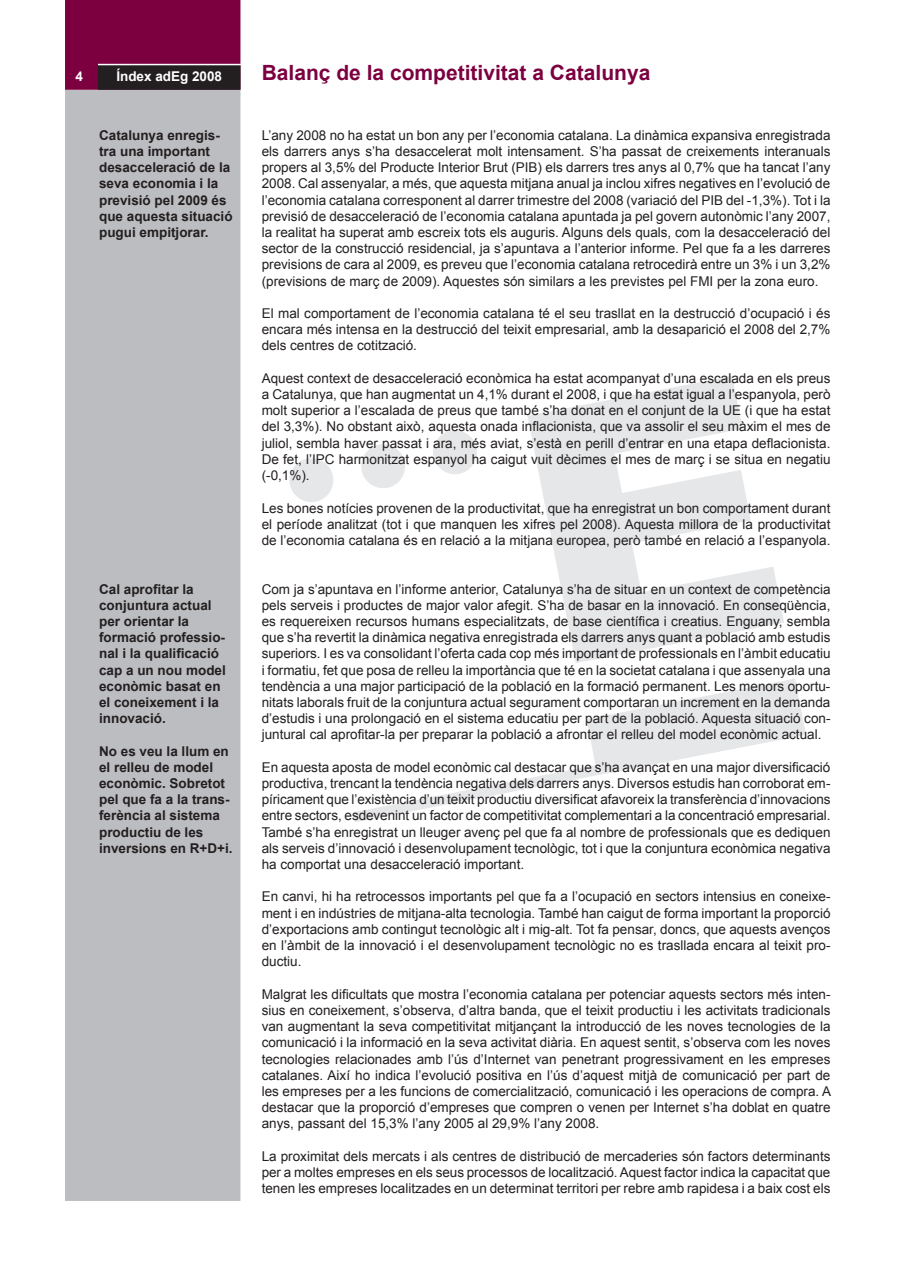
<style>
.page{position:relative;width:897px;height:1266px;background:#fff}
.page>*{position:absolute;margin:0;border:0;box-sizing:border-box;transform-origin:0 0}
.t1{font:700 21px "Arial";color:#7c0040}
.t2{font:13.5px/16.2px "Arial";color:#231f20;text-align:justify}
.t3{font:700 13.5px/16.2px "Arial";color:#231f20}
.t4{font:700 13.5px "Arial";color:#fff}
</style>
<div class="page">
<div style="left:65px;top:90px;width:175px;height:1110px;background:#bcbdc0"></div>
<div style="left:65px;top:0;width:175px;height:90px;background:#7c0040"></div>
<div style="left:99px;top:66px;width:141px;height:23px;background:#231f20"></div>
<div style="left:98px;top:65px;width:142px;height:25px;border:2px solid #231f20"></div>
<hr style="left:98px;top:64px;width:143px;height:1px;background:#fff">
<svg style="left:528px;top:376px;width:256px;height:287px;fill:#e6e7e9"></svg>
<svg style="left:353px;top:679px;width:453px;height:143px"></svg>
<svg style="left:289px;top:458px;width:44px;height:44px"></svg>
<svg style="left:361px;top:444px;width:44px;height:44px"></svg>
<svg style="left:433px;top:430px;width:44px;height:44px"></svg>
<p class="t4" style="left:76px;top:69px;width:9px">4</p>
<p class="t4" style="left:116px;top:69px;width:107px">Índex adEg 2008</p>
<p class="t3" style="left:99px;top:127px;width:135px">Catalunya enregis&shy;tra una important desacceleració de la seva economia i la previsió pel 2009 és que aquesta situació pugui empitjorar.</p>
<p class="t3" style="left:99px;top:580px;width:128px">Cal aprofitar la conjuntura actual per orientar la formació professio&shy;nal i la qualificació cap a un nou model econòmic basat en el coneixement i la innovació.</p>
<p class="t3" style="left:99px;top:742px;width:135px">No es veu la llum en el relleu de model econòmic. Sobretot pel que fa a la trans&shy;ferència al sistema productiu de les inversions en R+D+i.</p>
<h1 class="t1" style="left:262px;top:61px;width:390px">Balanç de la competitivitat a Catalunya</h1>
<p class="t2" style="left:262px;top:127px;width:570px">L’any 2008 no ha estat un bon any per l’economia catalana. La dinàmica expansiva enregistrada els darrers anys s’ha desaccelerat molt intensament. S’ha passat de creixements interanuals propers al 3,5% del Producte Interior Brut (PIB) els darrers tres anys al 0,7% que ha tancat l’any 2008. Cal assenyalar, a més, que aquesta mitjana anual ja inclou xifres negatives en l’evolució de l’economia catalana corresponent al darrer trimestre del 2008 (variació del PIB del -1,3%). Tot i la previsió de desacceleració de l’economia catalana apuntada ja pel govern autonòmic l’any 2007, la realitat ha superat amb escreix tots els auguris. Alguns dels quals, com la desacceleració del sector de la construcció residencial, ja s’apuntava a l’anterior informe. Pel que fa a les darreres previsions de cara al 2009, es preveu que l’economia catalana retrocedirà entre un 3% i un 3,2% (previsions de març de 2009). Aquestes són similars a les previstes pel FMI per la zona euro.</p>
<p class="t2" style="left:262px;top:305px;width:570px">El mal comportament de l’economia catalana té el seu trasllat en la destrucció d’ocupació i és encara més intensa en la destrucció del teixit empresarial, amb la desaparició el 2008 del 2,7% dels centres de cotització.</p>
<p class="t2" style="left:262px;top:370px;width:570px">Aquest context de desacceleració econòmica ha estat acompanyat d’una escalada en els preus a Catalunya, que han augmentat un 4,1% durant el 2008, i que ha estat igual a l’espanyola, però molt superior a l’escalada de preus que també s’ha donat en el conjunt de la UE (i que ha estat del 3,3%). No obstant això, aquesta onada inflacionista, que va assolir el seu màxim el mes de juliol, sembla haver passat i ara, més aviat, s’està en perill d’entrar en una etapa deflacionista.<br>De fet, l’IPC harmonitzat espanyol ha caigut vuit dècimes el mes de març i se situa en negatiu (-0,1%).</p>
<p class="t2" style="left:262px;top:499px;width:570px">Les bones notícies provenen de la productivitat, que ha enregistrat un bon comportament durant el període analitzat (tot i que manquen les xifres pel 2008). Aquesta millora de la productivitat de l’economia catalana és en relació a la mitjana europea, però també en relació a l’espanyola.</p>
<p class="t2" style="left:262px;top:580px;width:570px">Com ja s’apuntava en l’informe anterior, Catalunya s’ha de situar en un context de competència pels serveis i productes de major valor afegit. S’ha de basar en la innovació. En conseqüència, es requereixen recursos humans especialitzats, de base científica i creatius. Enguany, sembla que s’ha revertit la dinàmica negativa enregistrada els darrers anys quant a població amb estudis superiors. I es va consolidant l’oferta cada cop més important de professionals en l’àmbit educatiu i formatiu, fet que posa de relleu la importància que té en la societat catalana i que assenyala una tendència a una major participació de la població en la formació permanent. Les menors oportu&shy;nitats laborals fruit de la conjuntura actual segurament comportaran un increment en la demanda d’estudis i una prolongació en el sistema educatiu per part de la població. Aquesta situació con&shy;juntural cal aprofitar-la per preparar la població a afrontar el relleu del model econòmic actual.</p>
<p class="t2" style="left:262px;top:759px;width:570px">En aquesta aposta de model econòmic cal destacar que s’ha avançat en una major diversificació productiva, trencant la tendència negativa dels darrers anys. Diversos estudis han corroborat em&shy;píricament que l’existència d’un teixit productiu diversificat afavoreix la transferència d’innovacions entre sectors, esdevenint un factor de competitivitat complementari a la concentració empresarial.<br>També s’ha enregistrat un lleuger avenç pel que fa al nombre de professionals que es dediquen als serveis d’innovació i desenvolupament tecnològic, tot i que la conjuntura econòmica negativa ha comportat una desacceleració important.</p>
<p class="t2" style="left:262px;top:888px;width:570px">En canvi, hi ha retrocessos importants pel que fa a l’ocupació en sectors intensius en coneixe&shy;ment i en indústries de mitjana-alta tecnologia. També han caigut de forma important la proporció d’exportacions amb contingut tecnològic alt i mig-alt. Tot fa pensar, doncs, que aquests avenços en l’àmbit de la innovació i el desenvolupament tecnològic no es trasllada encara al teixit pro&shy;ductiu.</p>
<p class="t2" style="left:262px;top:985px;width:571px">Malgrat les dificultats que mostra l’economia catalana per potenciar aquests sectors més inten&shy;sius en coneixement, s’observa, d’altra banda, que el teixit productiu i les activitats tradicionals van augmentant la seva competitivitat mitjançant la introducció de les noves tecnologies de la comunicació i la informació en la seva activitat diària. En aquest sentit, s’observa com les noves tecnologies relacionades amb l’ús d’Internet van penetrant progressivament en les empreses catalanes. Així ho indica l’evolució positiva en l’ús d’aquest mitjà de comunicació per part de les empreses per a les funcions de comercialització, comunicació i les operacions de compra. A destacar que la proporció d’empreses que compren o venen per Internet s’ha doblat en quatre anys, passant del 15,3% l’any 2005 al 29,9% l’any 2008.</p>
<p class="t2" style="left:262px;top:1147px;width:570px">La proximitat dels mercats i als centres de distribució de mercaderies són factors determinants per a moltes empreses en els seus processos de localització. Aquest factor indica la capacitat que tenen les empreses localitzades en un determinat territori per rebre amb rapidesa i a baix cost els</p>
</div>
